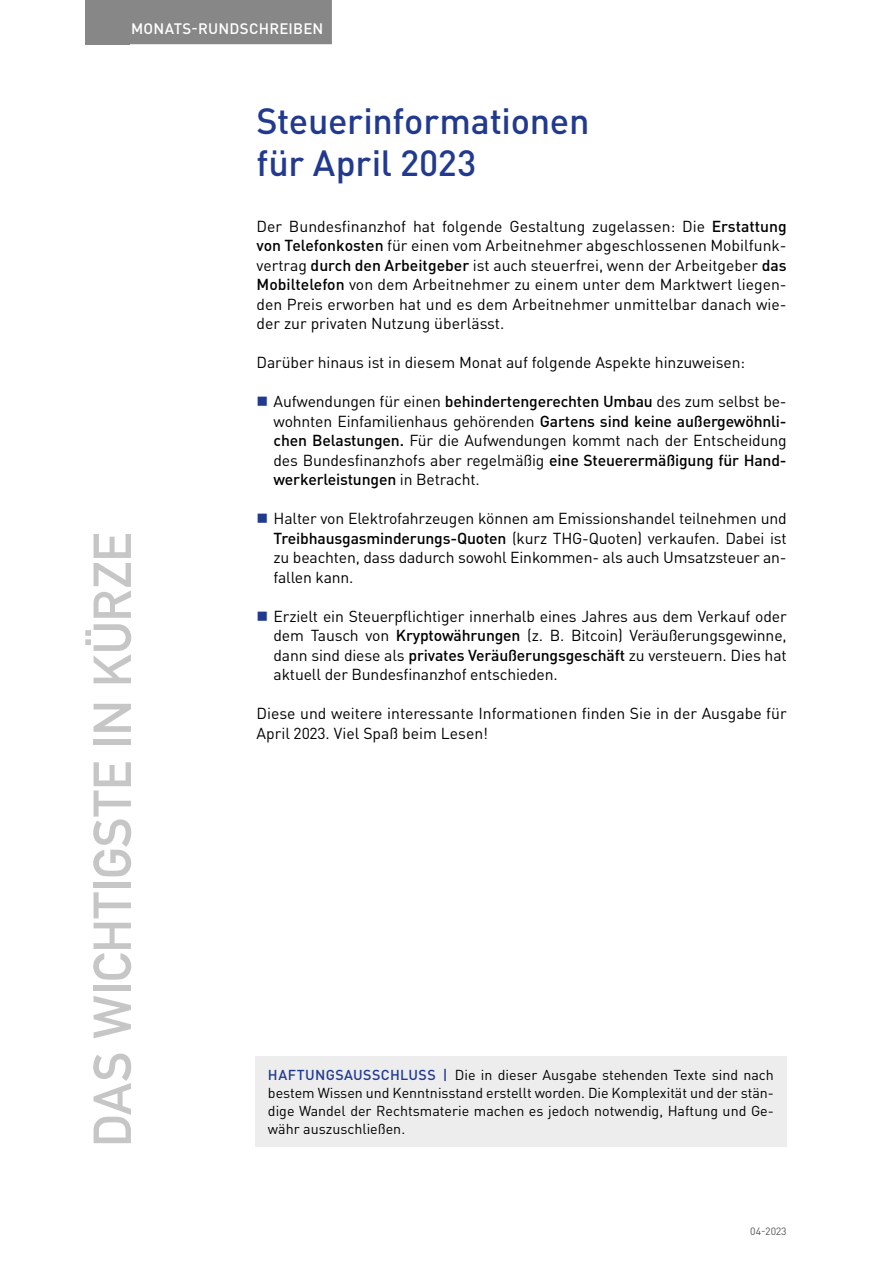
<style>
.page{position:relative;width:893px;height:1263px;background:#fff}
.page>*{position:absolute;margin:0;border:0;box-sizing:border-box;transform-origin:0 0}
.t1{font:52.5px "DIN Mittelschrift Std";color:#c6c6c6}
.t2{font:500 36px/42px "DIN Pro";letter-spacing:-.005em;color:#213a8f}
.t3{font:15.75px/19.5px "DIN Pro";letter-spacing:-.005em;color:#000;text-align:justify}
.t4{font:500 15px "DIN Pro";letter-spacing:.015em;color:#fff}
.t5{font:14.25px/18px "DIN Pro";color:#000;text-align:justify}
.t6{font:10.5px "DIN Pro";color:#575756}
.s1{font-weight:500}
.s2{font-weight:500;color:#213a8f}
</style>
<div class="page">
<div style="left:85px;top:0;width:45px;height:44px;background:#878787"></div>
<div style="left:122px;top:0;width:210px;height:44px;background:#878787"></div>
<div style="left:255px;top:1057px;width:532px;height:90px;background:#ededed"></div>
<p class="t4" style="left:131px;top:18px;width:194px">MONATS-RUNDSCHREIBEN</p>
<h1 class="t1" style="left:82px;top:1147px;width:616px;rotate:-90deg">DAS WICHTIGSTE IN KÜRZE</h1>
<h2 class="t2" style="left:257px;top:99px;width:334px">Steuerinformationen für April 2023</h2>
<p class="t3" style="left:257px;top:216px;width:532px">Der Bundesfinanzhof hat folgende Gestaltung zugelassen: Die <span class="s1">Erstattung von Telefonkosten</span> für einen vom Arbeitnehmer abgeschlossenen Mobilfunk&shy;vertrag <span class="s1">durch den Arbeitgeber</span> ist auch steuerfrei, wenn der Arbeitgeber <span class="s1">das Mobiltelefon</span> von dem Arbeitnehmer zu einem unter dem Marktwert liegen&shy;den Preis erworben hat und es dem Arbeitnehmer unmittelbar danach wie&shy;der zur privaten Nutzung überlässt.</p>
<p class="t3" style="left:257px;top:352px;width:490px">Darüber hinaus ist in diesem Monat auf folgende Aspekte hinzuweisen:</p>
<p class="t3" style="left:274px;top:391px;width:515px">Aufwendungen für einen <span class="s1">behindertengerechten Umbau</span> des zum selbst be&shy;wohnten Einfamilienhaus gehörenden <span class="s1">Gartens sind keine außergewöhnli&shy;chen Belastungen.</span> Für die Aufwendungen kommt nach der Entscheidung des Bundesfinanzhofs aber regelmäßig <span class="s1">eine Steuerermäßigung für Hand&shy;werkerleistungen</span> in Betracht.</p>
<p class="t3" style="left:274px;top:508px;width:515px">Halter von Elektrofahrzeugen können am Emissionshandel teilnehmen und <span class="s1">Treibhausgasminderungs-Quoten</span> (kurz THG-Quoten) verkaufen. Dabei ist zu beachten, dass dadurch sowohl Einkommen- als auch Umsatzsteuer an&shy;fallen kann.</p>
<p class="t3" style="left:274px;top:606px;width:515px">Erzielt ein Steuerpflichtiger innerhalb eines Jahres aus dem Verkauf oder dem Tausch von <span class="s1">Kryptowährungen</span> (z. B. Bitcoin) Veräußerungsgewinne, dann sind diese als <span class="s1">privates Veräußerungsgeschäft</span> zu versteuern. Dies hat aktuell der Bundesfinanzhof entschieden.</p>
<p class="t3" style="left:257px;top:703px;width:532px">Diese und weitere interessante Informationen finden Sie in der Ausgabe für<br>April 2023. Viel Spaß beim Lesen!</p>
<p class="t5" style="left:268px;top:1065px;width:508px"><span class="s2">HAFTUNGSAUSSCHLUSS |</span> Die in dieser Ausgabe stehenden Texte sind nach bestem Wissen und Kenntnisstand erstellt worden. Die Komplexität und der stän&shy;dige Wandel der Rechtsmaterie machen es jedoch notwendig, Haftung und Ge&shy;währ auszuschließen.</p>
<p class="t6" style="left:750px;top:1224px;width:38px">04-2023</p>
</div>
